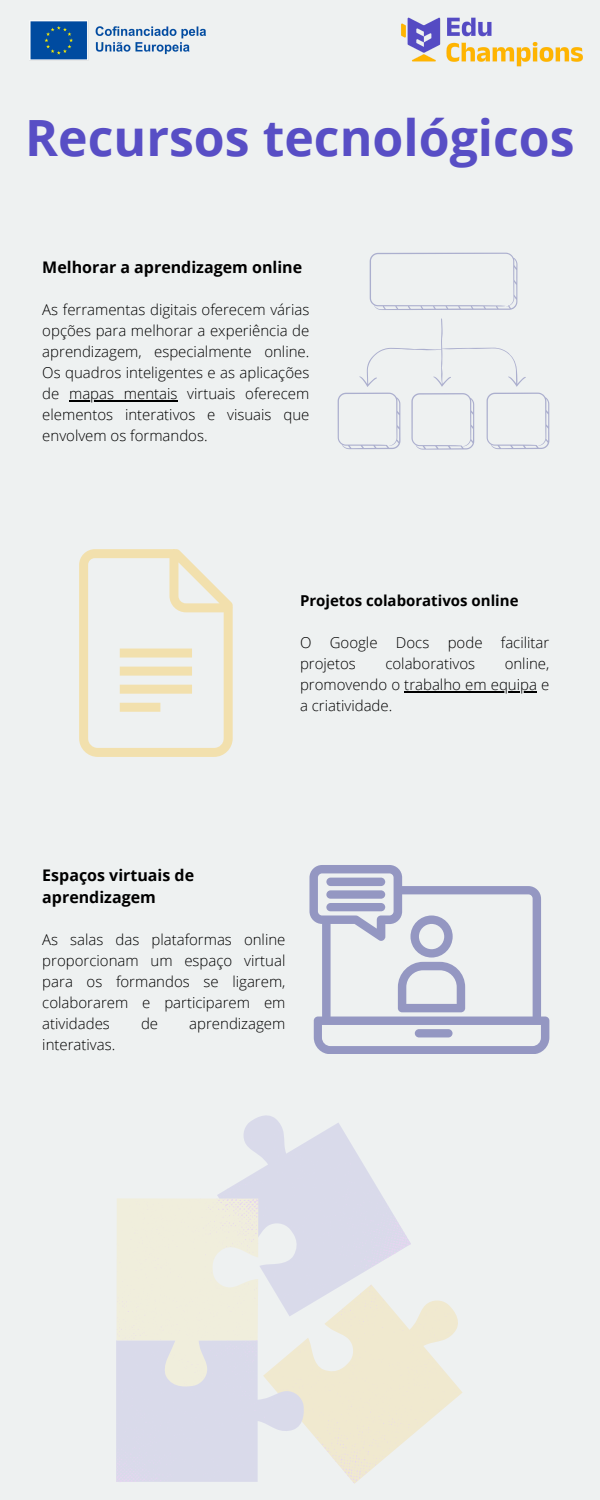
<style>
.page{position:relative;width:600px;height:1500px;background:#eef1f1}
.page>*{position:absolute;margin:0;border:0;box-sizing:border-box;transform-origin:0 0}
.t1{font:700 50px "Open Sans";color:#584ec5}
.t2{font:700 16px/21.8px "Open Sans";color:#000}
.t3{font:300 15px/21px "Open Sans";color:#000;text-align:justify}
.t4{font:700 15px "Open Sans";color:#000}
</style>
<div class="page">
<img style="left:401px;top:17px;width:182px;height:50px">
<svg style="left:309px;top:865px;width:240px;height:189px"></svg>
<div style="left:415px;top:1029px;width:38px;height:8px;background:#9497c2;border-radius:4px"></div>
<svg style="left:398px;top:915px;width:67px;height:97px"></svg>
<div style="left:326px;top:878px;width:59px;height:8px;background:#9497c2;border-radius:4px"></div>
<div style="left:326px;top:890px;width:59px;height:9px;background:#9497c2;border-radius:4px"></div>
<div style="left:326px;top:903px;width:59px;height:8px;background:#9497c2;border-radius:4px"></div>
<svg style="left:370px;top:253px;width:147px;height:57px"></svg>
<svg style="left:338px;top:393px;width:63px;height:56px"></svg>
<svg style="left:487px;top:393px;width:62px;height:56px"></svg>
<svg style="left:411px;top:393px;width:63px;height:57px"></svg>
<svg style="left:359px;top:318px;width:167px;height:69px"></svg>
<svg style="left:79px;top:549px;width:154px;height:208px"></svg>
<svg style="left:116px;top:1121px;width:341px;height:362px"></svg>
<hr style="left:69px;top:400px;width:109px;height:2px;background:#000">
<hr style="left:404px;top:691px;width:133px;height:2px;background:#000">
<img style="left:30px;top:20px;width:176px;height:41px">
<p class="t1" style="left:25px;top:102px;width:551px">Recursos tecnológicos</p>
<p class="t2" style="left:42px;top:256px;width:261px">Melhorar a aprendizagem online</p>
<h1 class="t3" style="left:42px;top:298px;width:269px">As ferramentas digitais oferecem várias opções para melhorar a experiência de aprendizagem, especialmente online.<br>Os quadros inteligentes e as aplicações de</h1>
<h2 class="t3" style="left:42px;top:382px;width:269px;text-indent:27px">mapas mentais virtuais oferecem elementos interativos e visuais que envolvem os formandos.</h2>
<p class="t4" style="left:300px;top:590px;width:220px">Projetos colaborativos online</p>
<p class="t3" style="left:300px;top:631px;width:251px">O Google Docs pode facilitar projetos</p>
<p class="t3" style="left:300px;top:652px;width:251px;text-align:right">online,<br>promovendo o trabalho em equipa e</p>
<p class="t3" style="left:300px;top:694px;width:94px">a criatividade.</p>
<p class="t3" style="left:385px;top:652px;width:91px">colaborativos</p>
<h2 class="t2" style="left:42px;top:864px;width:153px">Espaços virtuais de aprendizagem</h2>
<p class="t3" style="left:42px;top:928px;width:245px">As salas das plataformas online proporcionam um espaço virtual para os formandos se ligarem, colaborarem e participarem em atividades</p>
<p class="t3" style="left:141px;top:1012px;width:19px">de</p>
<p class="t3" style="left:189px;top:1012px;width:98px">aprendizagem</p>
<p class="t3" style="left:42px;top:1033px;width:74px">interativas.</p>
</div>
